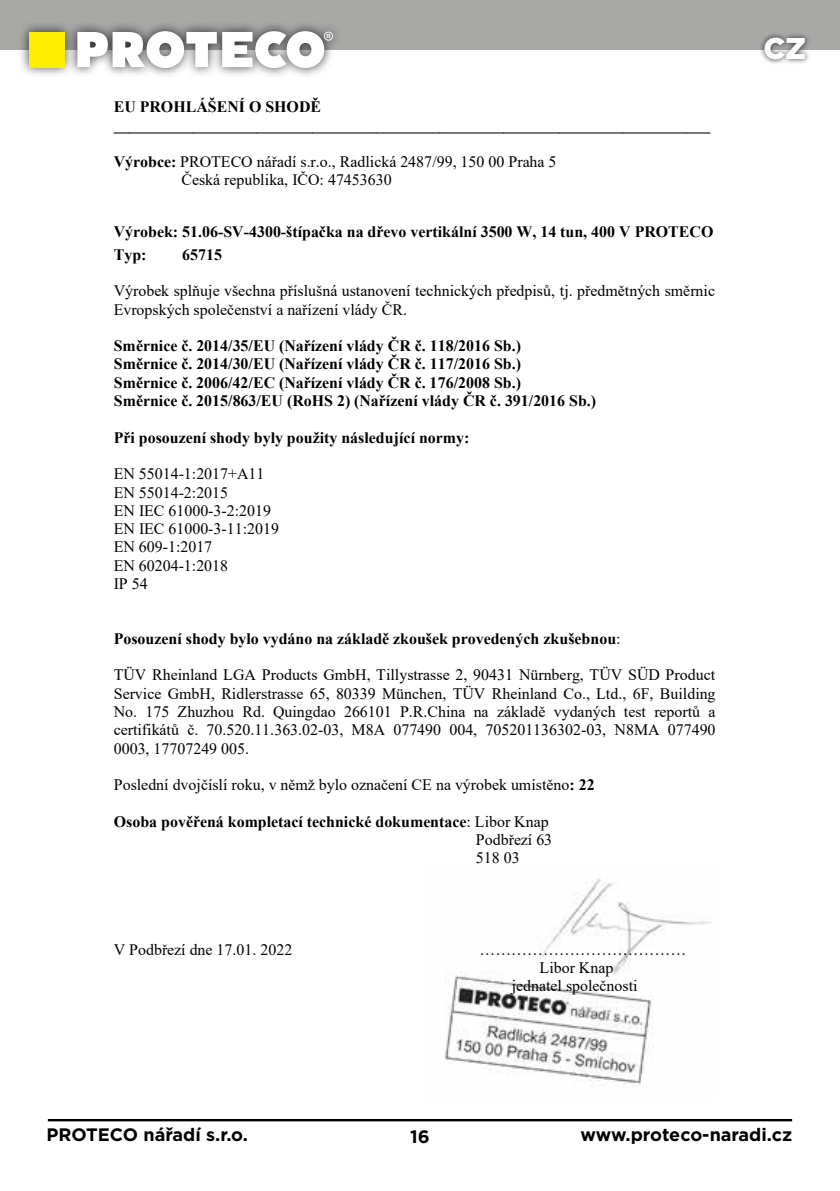
<style>
.page{position:relative;width:840px;height:1191px;background:#fff}
.page>*{position:absolute;margin:0;border:0;box-sizing:border-box;transform-origin:0 0}
.t1{font:900 30px "Gotham";color:#fff}
.t2{font:700 18px "Gotham";color:#000}
.t3{font:15.8px/18.2px "Times New Roman";color:#000}
.t4{font:700 15.8px/18.2px "Times New Roman";color:#000}
.s1{font-weight:700}
.s2{font-style:inherit}
.s3{font-weight:400}
</style>
<div class="page">
<div style="left:0;top:0;width:839px;height:50px;background:#a8a8a7"></div>
<div style="left:18px;top:21px;width:324px;height:57px;background:#000;opacity:.75"></div>
<div style="left:29px;top:32px;width:36px;height:35px;background:#ffed00"></div>
<svg style="left:77px;top:31px;width:256px;height:37px"></svg>
<div style="left:758px;top:32px;width:52px;height:34px;background:#000;opacity:.75"></div>
<hr style="left:48px;top:1119px;width:743px;height:2px;background:#000">
<img style="left:445px;top:878px;width:267px;height:209px">
<p class="t4" style="left:114px;top:97px;width:598px">EU PROHLÁŠENÍ O SHODĚ ___________________________________________________________________________</p>
<p class="t3" style="left:181px;top:152px;width:376px;text-indent:-68px"><span class="s1">Výrobce:</span> PROTECO nářadí s.r.o., Radlická 2487/99, 150 00 Praha 5<br>Česká republika, IČO: 47453630</p>
<p class="t4" style="left:114px;top:221px;width:601px;line-height:22.2px">Výrobek: 51.06-SV-4300-štípačka na dřevo vertikální <span class="s2">3500</span> W, 14 tun, 400 V PROTECO<br>Typ:</p>
<p class="t4" style="left:182px;top:245px;width:41px">65715</p>
<p class="t3" style="left:114px;top:281px;width:602px">Výrobek splňuje všechna příslušná ustanovení technických předpisů, tj. předmětných směrnic<br>Evropských společenství a nařízení vlády ČR.</p>
<p class="t4" style="left:114px;top:336px;width:483px">Směrnice č. 2014/35/EU (Nařízení vlády ČR č. 118/2016 Sb.)<br>Směrnice č. 2014/30/EU (Nařízení vlády ČR č. 117/2016 Sb.)<br>Směrnice č. 2006/42/EC (Nařízení vlády ČR č. 176/2008 Sb.)<br>Směrnice č. 2015/863/EU (RoHS 2) (Nařízení vlády ČR č. 391/2016 Sb.)</p>
<p class="t4" style="left:114px;top:428px;width:357px">Při posouzení shody byly použity následující normy:</p>
<p class="t3" style="left:114px;top:464px;width:167px">EN 55014-1:2017+A11<br>EN 55014-2:2015<br>EN IEC 61000-3-2:2019<br>EN IEC 61000-3-11:2019<br>EN 609-1:2017<br>EN 60204-1:2018<br>IP 54</p>
<p class="t4" style="left:114px;top:629px;width:508px">Posouzení shody bylo vydáno na základě zkoušek provedených zkušebnou<span class="s3">:</span></p>
<p class="t3" style="left:114px;top:665px;width:603px;text-align:justify">TÜV Rheinland LGA Products GmbH, Tillystrasse 2, 90431 Nürnberg, TÜV SÜD Product Service GmbH, Ridlerstrasse 65, 80339 München, TÜV Rheinland Co., Ltd., 6F, Building No. 175 Zhuzhou Rd. Quingdao 266101 P.R.China na základě vydaných test reportů a certifikátů č. 70.520.11.363.02-03, M8A 077490 004, 705201136302-03, N8MA 077490<br>0003, 17707249 005.</p>
<p class="t3" style="left:114px;top:775px;width:482px">Poslední dvojčíslí roku, v němž bylo označení CE na výrobek umístěno<span class="s1">: 22</span></p>
<p class="t4" style="left:475px;top:812px;width:78px;text-indent:-362px">Osoba pověřená kompletací technické dokumentace<span class="s3">: Libor Knap<br>Podbřezí 63<br>518 03</span></p>
<p class="t3" style="left:114px;top:940px;width:180px">V Podbřezí dne 17.01. 2022</p>
<p class="t3" style="left:479px;top:940px;width:208px">…………………………………</p>
<p class="t3" style="left:539px;top:958px;width:75px">Libor Knap</p>
<p class="t3" style="left:511px;top:976px;width:127px">jednatel společnosti</p>
<h1 class="t1" style="left:762px;top:28px;width:44px">CZ</h1>
<p class="t2" style="left:46px;top:1123px;width:203px">PROTECO nářadí s.r.o.</p>
<p class="t2" style="left:410px;top:1124px;width:21px">16</p>
<p class="t2" style="left:580px;top:1123px;width:213px">www.proteco-naradi.cz</p>
</div>
